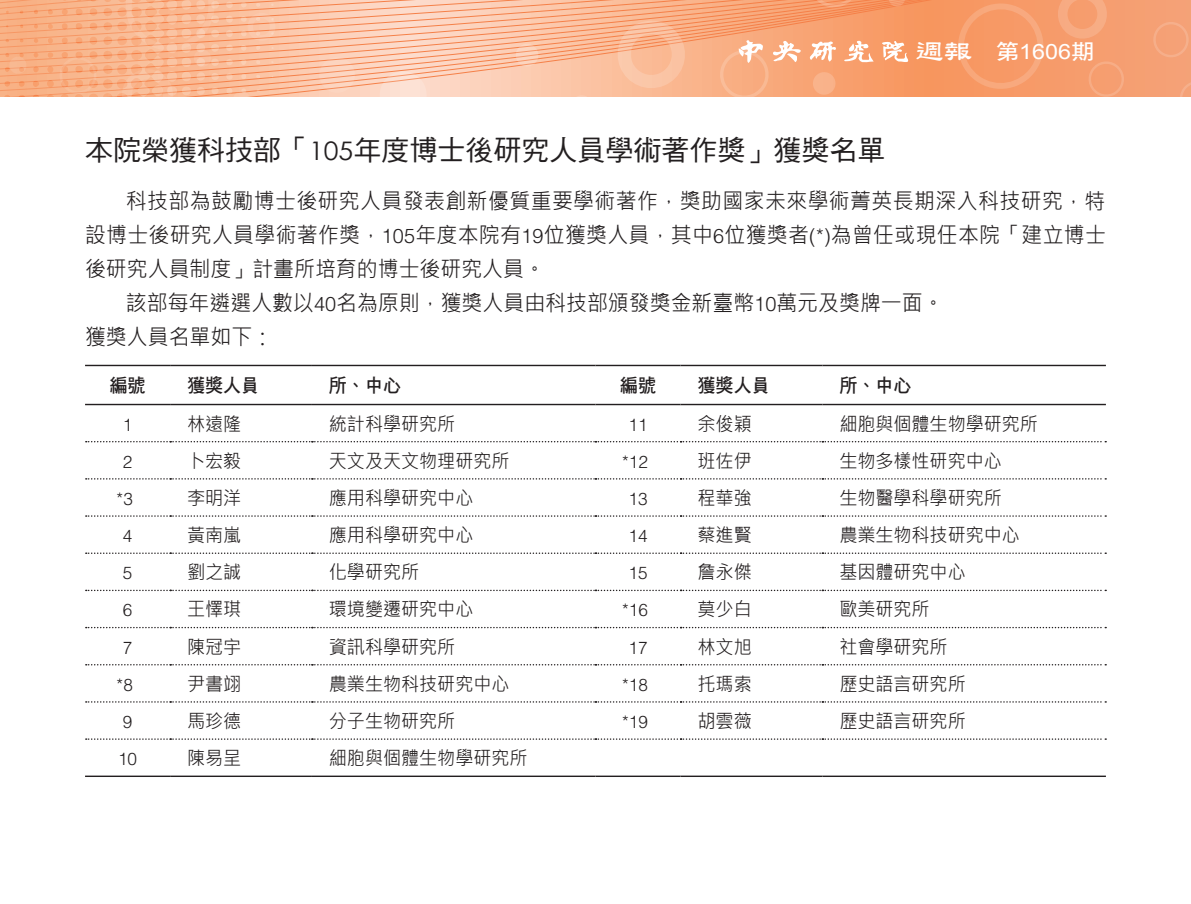
<style>
.page{position:relative;width:1191px;height:904px;background:#fff}
.page>*{position:absolute;margin:0;border:0;box-sizing:border-box;transform-origin:0 0}
.t1{font:28px "DF Hei Std W5";color:#231f20}
.t2{font:22px "Microsoft Jheng Hei";letter-spacing:.015em;color:#231f20;scale:.95 1}
.t3{font:21px "Arial";color:#fff;scale:1.11 1}
.t4{font:19px "Microsoft Jheng Hei";color:#231f20;scale:.95 1}
.t5{font:19px "DF Hei Std W7";color:#231f20;scale:.95 1}
.t6{font:300 17.4px "Helvetica";color:#231f20}
.s1{font-family:"DF Li Shu W7 HK BF";font-size:26px}
.s2{font-family:"DF Hei Std W7"}
.s3{font-family:"Century Gothic";font-size:25.6px}
.s4{font-family:"Helvetica";font-weight:300;font-size:20px}
</style>
<div class="page">
<svg style="left:355px;top:0;width:527px;height:96px;background:#f9b38e"></svg>
<svg style="left:380px;top:0;width:478px;height:96px;background:#f9b895"></svg>
<svg style="left:0;top:0;width:355px;height:96px;background:#f9b690"></svg>
<svg style="left:738px;top:40px;width:25px;height:23px"></svg>
<svg style="left:772px;top:40px;width:29px;height:22px"></svg>
<svg style="left:809px;top:41px;width:27px;height:21px"></svg>
<svg style="left:843px;top:40px;width:30px;height:22px"></svg>
<svg style="left:882px;top:0;width:309px;height:96px;background:#f69d6d"></svg>
<hr style="left:85px;top:364px;width:85px;height:2px;background:#231f20">
<hr style="left:170px;top:364px;width:142px;height:2px;background:#231f20">
<hr style="left:312px;top:364px;width:283px;height:2px;background:#231f20">
<hr style="left:595px;top:364px;width:85px;height:2px;background:#231f20">
<hr style="left:680px;top:364px;width:142px;height:2px;background:#231f20">
<hr style="left:822px;top:364px;width:284px;height:2px;background:#231f20">
<svg style="left:86px;top:441px;width:1020px;height:1px"></svg>
<svg style="left:86px;top:478px;width:1020px;height:1px"></svg>
<svg style="left:86px;top:515px;width:1020px;height:1px"></svg>
<svg style="left:86px;top:552px;width:1020px;height:1px"></svg>
<svg style="left:86px;top:589px;width:1020px;height:2px"></svg>
<svg style="left:86px;top:626px;width:1020px;height:2px"></svg>
<svg style="left:86px;top:664px;width:1020px;height:1px"></svg>
<svg style="left:86px;top:701px;width:1020px;height:1px"></svg>
<hr style="left:85px;top:403px;width:85px;height:2px;background:#231f20">
<hr style="left:170px;top:403px;width:142px;height:2px;background:#231f20">
<hr style="left:312px;top:403px;width:283px;height:2px;background:#231f20">
<hr style="left:595px;top:403px;width:85px;height:2px;background:#231f20">
<hr style="left:680px;top:403px;width:142px;height:2px;background:#231f20">
<hr style="left:822px;top:403px;width:284px;height:2px;background:#231f20">
<hr style="left:85px;top:775px;width:85px;height:1px;background:#231f20">
<hr style="left:170px;top:775px;width:142px;height:1px;background:#231f20">
<hr style="left:312px;top:775px;width:283px;height:1px;background:#231f20">
<hr style="left:595px;top:775px;width:85px;height:1px;background:#231f20">
<hr style="left:680px;top:775px;width:142px;height:1px;background:#231f20">
<hr style="left:822px;top:775px;width:284px;height:1px;background:#231f20">
<svg style="left:86px;top:738px;width:1020px;height:1px"></svg>
<p class="t3" style="left:914px;top:38px;width:164px"><span class="s1">週報</span><span class="s2">　第</span>1606<span class="s2">期</span></p>
<h1 class="t1" style="left:85px;top:135px;width:802px">本院榮獲科技部「<span class="s3">105</span>年度博士後研究人員學術著作獎」獲獎名單</h1>
<p class="t2" style="left:126px;top:187px;width:1032px">科技部為鼓勵博士後研究人員發表創新優質重要學術著作，獎助國家未來學術菁英長期深入科技研究，特</p>
<p class="t2" style="left:85px;top:221px;width:1076px">設博士後研究人員學術著作獎，<span class="s4">105</span>年度本院有<span class="s4">19</span>位獲獎人員，其中<span class="s4">6</span>位獲獎者<span class="s4">(*)</span>為曾任或現任本院「建立博士</p>
<p class="t2" style="left:85px;top:255px;width:485px">後研究人員制度」計畫所培育的博士後研究人員。</p>
<p class="t2" style="left:126px;top:289px;width:862px">該部每年遴選人數以<span class="s4">40</span>名為原則，獲獎人員由科技部頒發獎金新臺幣<span class="s4">10</span>萬元及獎牌一面。</p>
<p class="t2" style="left:85px;top:323px;width:199px">獲獎人員名單如下：</p>
<p class="t5" style="left:110px;top:374px;width:40px">編號</p>
<p class="t5" style="left:187px;top:374px;width:78px">獲獎人員</p>
<p class="t5" style="left:329px;top:374px;width:78px">所、中心</p>
<p class="t5" style="left:620px;top:374px;width:39px">編號</p>
<p class="t5" style="left:697px;top:374px;width:78px">獲獎人員</p>
<p class="t5" style="left:839px;top:374px;width:78px">所、中心</p>
<p class="t6" style="left:123px;top:413px;width:11px">1</p>
<p class="t4" style="left:187px;top:411px;width:58px">林遠隆</p>
<p class="t4" style="left:329px;top:411px;width:134px">統計科學研究所</p>
<p class="t6" style="left:628px;top:413px;width:21px">11</p>
<p class="t4" style="left:697px;top:411px;width:58px">余俊穎</p>
<p class="t4" style="left:839px;top:411px;width:210px">細胞與個體生物學研究所</p>
<p class="t6" style="left:123px;top:450px;width:11px">2</p>
<p class="t4" style="left:187px;top:448px;width:58px">卜宏毅</p>
<p class="t4" style="left:329px;top:448px;width:192px">天文及天文物理研究所</p>
<p class="t6" style="left:622px;top:450px;width:27px">*12</p>
<p class="t4" style="left:697px;top:448px;width:58px">班佐伊</p>
<p class="t4" style="left:839px;top:448px;width:173px">生物多樣性研究中心</p>
<p class="t6" style="left:117px;top:487px;width:18px">*3</p>
<p class="t4" style="left:187px;top:486px;width:58px">李明洋</p>
<p class="t4" style="left:329px;top:486px;width:153px">應用科學研究中心</p>
<p class="t6" style="left:628px;top:487px;width:21px">13</p>
<p class="t4" style="left:697px;top:486px;width:58px">程華強</p>
<p class="t4" style="left:839px;top:486px;width:173px">生物醫學科學研究所</p>
<p class="t6" style="left:123px;top:525px;width:11px">4</p>
<p class="t4" style="left:187px;top:523px;width:58px">黃南嵐</p>
<p class="t4" style="left:329px;top:523px;width:153px">應用科學研究中心</p>
<p class="t6" style="left:628px;top:525px;width:21px">14</p>
<p class="t4" style="left:697px;top:523px;width:58px">蔡進賢</p>
<p class="t4" style="left:839px;top:523px;width:191px">農業生物科技研究中心</p>
<p class="t6" style="left:123px;top:562px;width:11px">5</p>
<p class="t4" style="left:187px;top:560px;width:58px">劉之誠</p>
<p class="t4" style="left:329px;top:560px;width:96px">化學研究所</p>
<p class="t6" style="left:628px;top:562px;width:21px">15</p>
<p class="t4" style="left:697px;top:560px;width:58px">詹永傑</p>
<p class="t4" style="left:839px;top:560px;width:134px">基因體研究中心</p>
<p class="t6" style="left:123px;top:599px;width:11px">6</p>
<p class="t4" style="left:187px;top:597px;width:58px">王懌琪</p>
<p class="t4" style="left:329px;top:597px;width:153px">環境變遷研究中心</p>
<p class="t6" style="left:622px;top:599px;width:27px">*16</p>
<p class="t4" style="left:697px;top:597px;width:58px">莫少白</p>
<p class="t4" style="left:839px;top:597px;width:96px">歐美研究所</p>
<p class="t6" style="left:123px;top:636px;width:11px">7</p>
<p class="t4" style="left:187px;top:634px;width:58px">陳冠宇</p>
<p class="t4" style="left:329px;top:634px;width:134px">資訊科學研究所</p>
<p class="t6" style="left:628px;top:636px;width:21px">17</p>
<p class="t4" style="left:697px;top:634px;width:58px">林文旭</p>
<p class="t4" style="left:839px;top:634px;width:115px">社會學研究所</p>
<p class="t6" style="left:117px;top:673px;width:18px">*8</p>
<p class="t4" style="left:187px;top:671px;width:58px">尹書翊</p>
<p class="t4" style="left:329px;top:671px;width:192px">農業生物科技研究中心</p>
<p class="t6" style="left:622px;top:673px;width:27px">*18</p>
<p class="t4" style="left:697px;top:671px;width:58px">托瑪索</p>
<p class="t4" style="left:839px;top:671px;width:134px">歷史語言研究所</p>
<p class="t6" style="left:123px;top:710px;width:11px">9</p>
<p class="t4" style="left:187px;top:708px;width:58px">馬珍德</p>
<p class="t4" style="left:329px;top:708px;width:134px">分子生物研究所</p>
<p class="t6" style="left:622px;top:710px;width:27px">*19</p>
<p class="t4" style="left:697px;top:708px;width:58px">胡雲薇</p>
<p class="t4" style="left:839px;top:708px;width:134px">歷史語言研究所</p>
<p class="t6" style="left:118px;top:747px;width:21px">10</p>
<p class="t4" style="left:187px;top:745px;width:58px">陳易呈</p>
<p class="t4" style="left:329px;top:745px;width:211px">細胞與個體生物學研究所</p>
</div>
